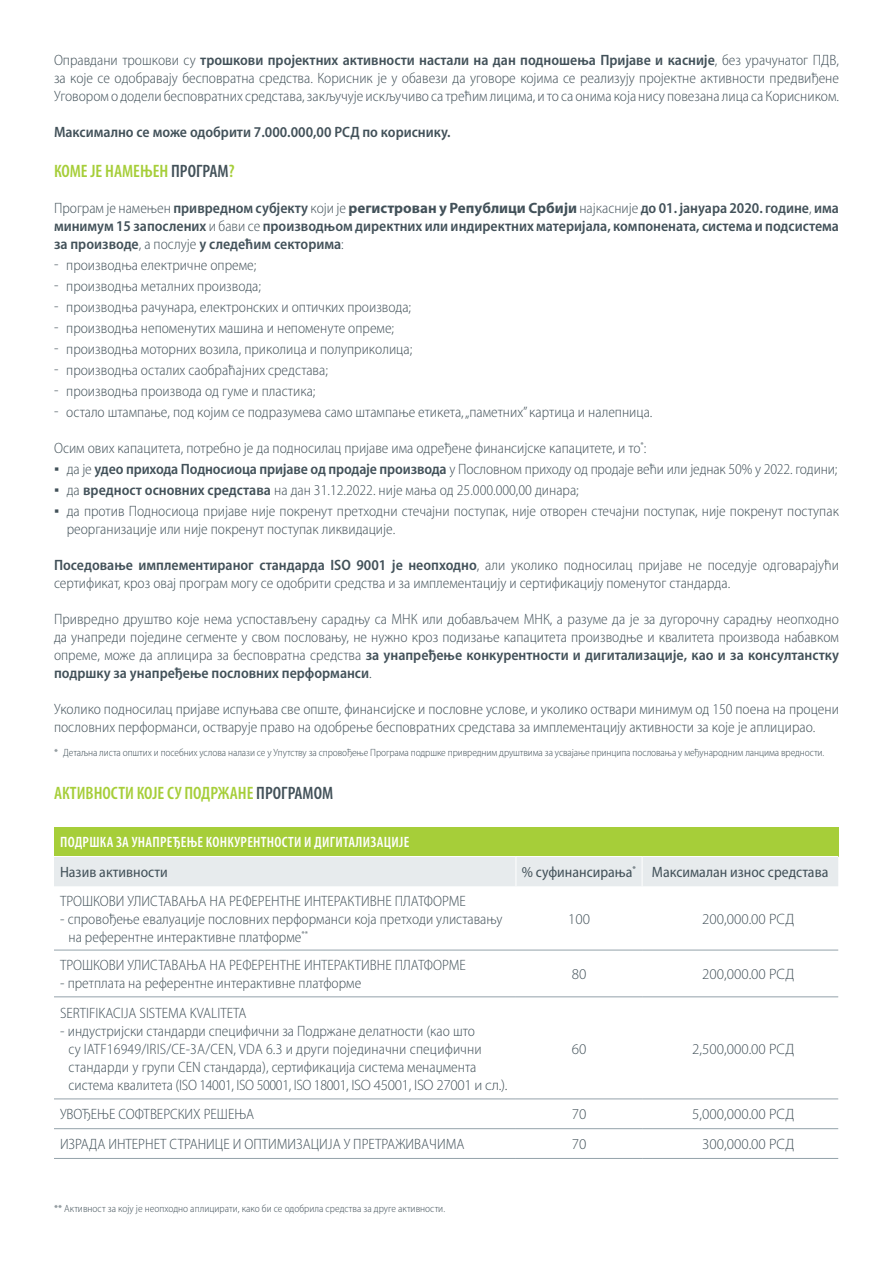
<style>
.page{position:relative;width:893px;height:1263px;background:#fff}
.page>*{position:absolute;margin:0;border:0;box-sizing:border-box;transform-origin:0 0}
.t1{font:600 condensed 18px "Myriad Pro";color:#a6ce39}
.List_Paragraph_Numbered_List_Paragraph_R{font:300 semi-condensed 15px/18px "Myriad Pro";color:#425159}
.t2{font:600 semi-condensed 15px/18px "Myriad Pro";color:#425159;text-align:justify}
.t3{font:300 15px "Myriad Pro";color:#425159}
.t4{font:semi-condensed 15px "Myriad Pro";color:#425159}
.t5{font:600 condensed 15px "Myriad Pro";letter-spacing:.02em;color:#fff}
.t6{font:300 semi-condensed 10.5px "Myriad Pro";letter-spacing:-.01em;color:#425159}
.s1{font-weight:600}
.s2{color:#425159}
.s3{font-weight:300}
.s4{font-weight:700;font-stretch:normal}
.s5{font-family:"Times New Roman";font-weight:400;font-stretch:normal}
.s6{font-stretch:normal}
</style>
<div class="page">
<div style="left:54px;top:827px;width:784px;height:29px;background:#a6ce39"></div>
<hr style="left:54px;top:950px;width:462px;height:1px;background:#94a2aa">
<hr style="left:516px;top:950px;width:126px;height:1px;background:#94a2aa">
<hr style="left:642px;top:950px;width:196px;height:1px;background:#94a2aa">
<hr style="left:54px;top:996px;width:462px;height:1px;background:#94a2aa">
<hr style="left:516px;top:996px;width:126px;height:1px;background:#94a2aa">
<hr style="left:642px;top:996px;width:196px;height:1px;background:#94a2aa">
<hr style="left:54px;top:1099px;width:462px;height:1px;background:#94a2aa">
<hr style="left:516px;top:1099px;width:126px;height:1px;background:#94a2aa">
<hr style="left:642px;top:1099px;width:196px;height:1px;background:#94a2aa">
<hr style="left:54px;top:1128px;width:462px;height:1px;background:#94a2aa">
<hr style="left:516px;top:1128px;width:126px;height:1px;background:#94a2aa">
<hr style="left:642px;top:1128px;width:196px;height:1px;background:#94a2aa">
<hr style="left:54px;top:1158px;width:462px;height:1px;background:#94a2aa">
<hr style="left:516px;top:1158px;width:126px;height:1px;background:#94a2aa">
<hr style="left:642px;top:1158px;width:196px;height:1px;background:#94a2aa">
<div style="left:54px;top:857px;width:784px;height:29px;background:#e7ebed"></div>
<p class="List_Paragraph_Numbered_List_Paragraph_R" style="left:54px;top:51px;width:786px;text-align:justify">Оправдани трошкови су <span class="s1">трошкови пројектних активности настали на дан подношења Пријаве и касније</span>, без урачунатог ПДВ, за које се одобравају бесповратна средства. Корисник је у обавези да уговоре којима се реализују пројектне активности предвиђене Уговором о додели бесповратних средстава, закључује искључиво са трећим лицима, и то са онима која нису повезана лица са Корисником.</p>
<p class="t2" style="left:54px;top:123px;width:398px">Максимално се може одобрити 7.000.000,00 РСД по кориснику.</p>
<p class="t1" style="left:54px;top:160px;width:182px">КОМЕ ЈЕ НАМЕЊЕН <span class="s2">ПРОГРАМ</span>?</p>
<p class="t2" style="left:54px;top:199px;width:786px"><span class="s3">Програм је намењен</span> привредном субјекту <span class="s3">који је</span> <span class="s4">регистрован у Републици Србији</span> <span class="s3">најкасније</span> до 01. јануара 2020. године<span class="s3">,</span> има минимум 15 запослених <span class="s3">и бави се</span> производњом директних или индиректних материјала, компонената, система и подсистема за производе<span class="s3">, а послује</span> у следећим секторима<span class="s3">:</span></p>
<p class="List_Paragraph_Numbered_List_Paragraph_R" style="left:54px;top:256px;width:204px">- производња електричне опреме;</p>
<p class="List_Paragraph_Numbered_List_Paragraph_R" style="left:54px;top:277px;width:208px">- производња металних производа;</p>
<p class="List_Paragraph_Numbered_List_Paragraph_R" style="left:54px;top:298px;width:359px">- производња рачунара, електронских и оптичких производа;</p>
<p class="List_Paragraph_Numbered_List_Paragraph_R" style="left:54px;top:319px;width:342px">- производња непоменутих машина и непоменуте опреме;</p>
<p class="List_Paragraph_Numbered_List_Paragraph_R" style="left:54px;top:340px;width:360px">- производња моторних возила, приколица и полуприколица;</p>
<p class="List_Paragraph_Numbered_List_Paragraph_R" style="left:54px;top:361px;width:275px">- производња осталих саобраћајних средстава;</p>
<p class="List_Paragraph_Numbered_List_Paragraph_R" style="left:54px;top:382px;width:263px">- производња производа од гуме и пластика;</p>
<p class="List_Paragraph_Numbered_List_Paragraph_R" style="left:54px;top:403px;width:600px">- остало штампање, под којим се подразумева само штампање етикета, „паметних” картица и налепница.</p>
<p class="List_Paragraph_Numbered_List_Paragraph_R" style="left:54px;top:439px;width:594px">Осим ових капацитета, потребно је да подносилац пријаве има одређене финансијске капацитете, и то<sup>*</sup>:</p>
<p class="List_Paragraph_Numbered_List_Paragraph_R" style="left:54px;top:460px;width:785px"><span class="s5">▪</span> да је <span class="s1">удео прихода Подносиоца пријаве од продаје производа</span> у Пословном приходу од продаје већи или једнак 50% у 2022. години;</p>
<p class="List_Paragraph_Numbered_List_Paragraph_R" style="left:54px;top:481px;width:526px"><span class="s5">▪</span> да <span class="s1">вредност основних средстава</span> на дан 31.12.2022. није мања од 25.000.000,00 динара<span class="s6">;</span></p>
<p class="List_Paragraph_Numbered_List_Paragraph_R" style="left:67px;top:502px;width:774px;text-indent:-13px"><span class="s5">▪</span> да против Подносиоца пријаве није покренут претходни стечајни поступак, није отворен стечајни поступак, није покренут поступак реорганизације или није покренут поступак ликвидације.</p>
<p class="List_Paragraph_Numbered_List_Paragraph_R" style="left:54px;top:556px;width:786px"><span class="s1">Поседовање имплементираног стандарда ISO 9001 је неопходно</span>, али уколико подносилац пријаве не поседује одговарајући сертификат, кроз овај програм могу се одобрити средства и за имплементацију и сертификацију поменутог стандарда.</p>
<p class="List_Paragraph_Numbered_List_Paragraph_R" style="left:54px;top:610px;width:786px;text-align:justify">Привредно друштво које нема успостављену сарадњу са МНК или добављачем МНК, а разуме да је за дугорочну сарадњу неопходно да унапреди поједине сегменте у свом пословању, не нужно кроз подизање капацитета производње и квалитета производа набавком опреме, може да аплицира за бесповратна средства <span class="s1">за унапређење конкурентности и дигитализације, као и за консултанстку подршку за унапређење пословних перформанси</span><span class="s6">.</span></p>
<p class="List_Paragraph_Numbered_List_Paragraph_R" style="left:54px;top:700px;width:786px">Уколико подносилац пријаве испуњава све опште, финансијске и пословне услове, и уколико оствари минимум од 150 поена на процени пословних перформанси, остварује право на одобрење бесповратних средстава за имплементацију активности за које је аплицирао.</p>
<p class="t6" style="left:54px;top:746px;width:772px">* Детаљна листа општих и посебних услова налази се у Упутству за спровођење Програма подршке привредним друштвима за усвајање принципа пословања у међународним ланцима вредности.</p>
<p class="t1" style="left:54px;top:782px;width:281px">АКТИВНОСТИ КОЈЕ СУ ПОДРЖАНЕ <span class="s2">ПРОГРАМОМ</span></p>
<p class="t5" style="left:60px;top:833px;width:351px">ПОДРШКА ЗА УНАПРЕЂЕЊЕ КОНКУРЕНТНОСТИ И ДИГИТАЛИЗАЦИЈЕ</p>
<p class="t4" style="left:60px;top:864px;width:109px">Назив активности</p>
<p class="t4" style="left:522px;top:864px;width:116px">% суфинансирања<sup>*</sup></p>
<p class="t4" style="left:652px;top:864px;width:178px">Максималан износ средстава</p>
<p class="List_Paragraph_Numbered_List_Paragraph_R" style="left:60px;top:892px;width:407px">ТРОШКОВИ УЛИСТАВАЊА НА РЕФЕРЕНТНЕ ИНТЕРАКТИВНЕ ПЛАТФОРМЕ</p>
<p class="List_Paragraph_Numbered_List_Paragraph_R" style="left:69px;top:910px;width:435px;text-indent:-9px"><span class="s6">-</span> спровођење евалуације пословних перформанси која претходи улиставању на референтне интерактивне платформе<sup>**</sup></p>
<p class="t3" style="left:568px;top:910px;width:23px">100</p>
<p class="t3" style="left:702px;top:910px;width:94px">200,000.00 РСД</p>
<p class="List_Paragraph_Numbered_List_Paragraph_R" style="left:60px;top:956px;width:407px">ТРОШКОВИ УЛИСТАВАЊА НА РЕФЕРЕНТНЕ ИНТЕРАКТИВНЕ ПЛАТФОРМЕ</p>
<p class="List_Paragraph_Numbered_List_Paragraph_R" style="left:60px;top:974px;width:303px"><span class="s6">-</span> претплата на референтне интерактивне платформе</p>
<p class="t3" style="left:572px;top:965px;width:16px">80</p>
<p class="t3" style="left:702px;top:965px;width:94px">200,000.00 РСД</p>
<p class="List_Paragraph_Numbered_List_Paragraph_R" style="left:60px;top:1003px;width:188px">SERTIFIKACIJA SISTEMA KVALITETA</p>
<p class="List_Paragraph_Numbered_List_Paragraph_R" style="left:69px;top:1021px;width:440px;text-indent:-9px"><span class="s6">-</span> индустријски стандарди специфични за Подржане делатности (као што<br>су IATF16949/IRIS/CE-3A/CEN, VDA 6.3 и други појединачни специфични стандарди у групи CEN стандарда), сертификација система менаџмента система квалитета (ISO 14001, ISO 50001, ISO 18001<span class="s6">, ISO 45001, ISO 27001 и сл.).</span></p>
<p class="t3" style="left:572px;top:1039px;width:16px">60</p>
<p class="t3" style="left:692px;top:1039px;width:104px">2,500,000.00 РСД</p>
<p class="List_Paragraph_Numbered_List_Paragraph_R" style="left:60px;top:1105px;width:196px">УВОЂЕЊЕ СОФТВЕРСКИХ РЕШЕЊА</p>
<p class="t3" style="left:572px;top:1105px;width:16px">70</p>
<p class="t3" style="left:692px;top:1105px;width:104px">5,000,000.00 РСД</p>
<p class="List_Paragraph_Numbered_List_Paragraph_R" style="left:60px;top:1135px;width:406px">ИЗРАДА ИНТЕРНЕТ СТРАНИЦЕ И ОПТИМИЗАЦИЈА У ПРЕТРАЖИВАЧИМА</p>
<p class="t3" style="left:572px;top:1135px;width:16px">70</p>
<p class="t3" style="left:702px;top:1135px;width:94px">300,000.00 РСД</p>
<p class="t6" style="left:54px;top:1202px;width:393px">** Активност за коју је неопходно аплицирати, како би се одобрила средства за друге активности.</p>
</div>
